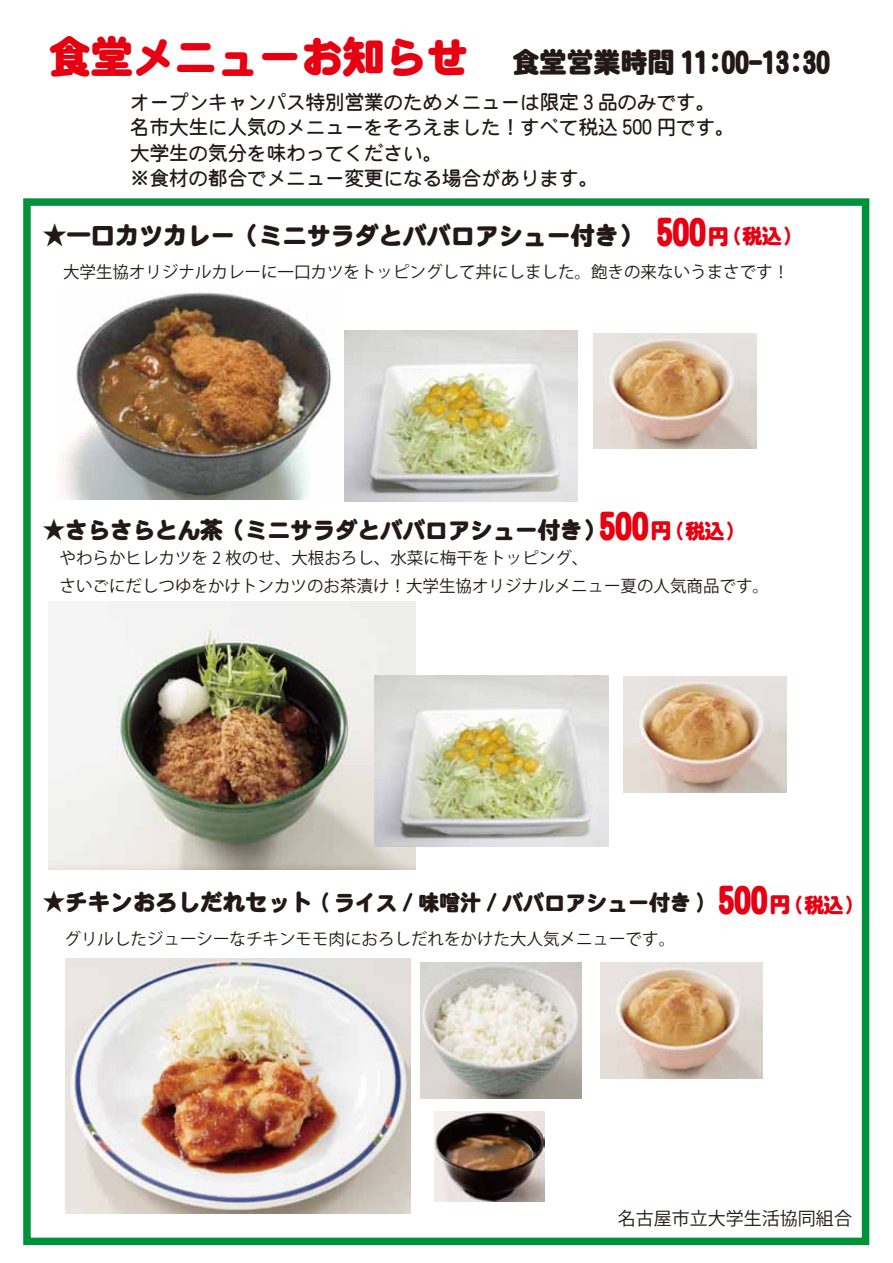
<style>
.page{position:relative;width:893px;height:1263px;background:#fff}
.page>*{position:absolute;margin:0;border:0;box-sizing:border-box;transform-origin:0 0}
.t1{font:27px "FC Maru Gothictai H";color:#221815}
.t2{font:24px "FC Maru Gothictai H";color:#221815}
.t3{font:22.5px "FC Maru Gothictai H";color:#221815}
.t4{font:21px "FC Maru Gothictai H";color:#221815}
.t5{font:19.5px/25.5px "FC Maru Gothictai B";color:#221815}
.t6{font:19.5px "FC Maru Gothictai H";color:#e60012}
.t7{font:18px "Koz Go Pro";color:#221815}
.t8{font:16.5px/28.8px "Koz Go Pro";color:#221815}
.s1{font-size:42px;color:#e60012}
.s2{font-size:33px}
.s3{font-size:21px}
.s4{font-size:22.5px}
</style>
<div class="page">
<img style="left:60px;top:292px;width:273px;height:207px">
<img style="left:49px;top:601px;width:366px;height:269px">
<div style="left:23px;top:198px;width:846px;height:1047px;border:8px solid #00913a"></div>
<img style="left:375px;top:675px;width:233px;height:171px">
<img style="left:344px;top:330px;width:234px;height:171px">
<img style="left:594px;top:333px;width:162px;height:116px">
<img style="left:624px;top:676px;width:162px;height:116px">
<img style="left:600px;top:963px;width:163px;height:115px">
<img style="left:65px;top:959px;width:346px;height:255px">
<img style="left:420px;top:962px;width:162px;height:136px">
<img style="left:434px;top:1111px;width:110px;height:91px">
<h1 class="t1" style="left:49px;top:49px;width:783px"><span class="s1">食堂メニューお知らせ</span> 食堂営業時間 11:00ｰ13:30</h1>
<p class="t5" style="left:130px;top:89px;width:606px">オープンキャンパス特別営業のためメニューは限定 3 品のみです。名市大生に人気のメニューをそろえました！すべて税込 500 円です。大学生の気分を味わってください。<br>※食材の都合でメニュー変更になる場合があります。</p>
<p class="t6" style="left:656px;top:227px;width:139px"><span class="s2">500</span><span class="s3">円</span>(税込)</p>
<h2 class="t2" style="left:43px;top:223px;width:602px">★一口カツカレー（ミニサラダとババロアシュー付き）</h2>
<p class="t8" style="left:63px;top:258px;width:727px">大学生協オリジナルカレーに一口カツをトッピングして丼にしました。飽きの来ないうまさです！</p>
<p class="t6" style="left:599px;top:521px;width:139px"><span class="s2">500</span><span class="s3">円</span>(税込)</p>
<h3 class="t3" style="left:43px;top:519px;width:564px">★さらさらとん茶（ミニサラダとババロアシュー付き）</h3>
<p class="t8" style="left:59px;top:543px;width:711px">やわらかヒレカツを 2 枚のせ、大根おろし、水菜に梅干をトッピング、<br>さいごにだしつゆをかけトンカツのお茶漬け！大学生協オリジナルメニュー夏の人気商品です。</p>
<p class="t4" style="left:43px;top:892px;width:666px"><span class="s4">★チキンおろしだれセット</span> ( ライス / 味噌汁 / ババロアシュー付き )</p>
<p class="t8" style="left:65px;top:925px;width:612px">グリルしたジューシーなチキンモモ肉におろしだれをかけた大人気メニューです。</p>
<p class="t6" style="left:718px;top:895px;width:139px"><span class="s2">500</span><span class="s3">円</span>(税込)</p>
<p class="t7" style="left:618px;top:1207px;width:235px">名古屋市立大学生活協同組合</p>
</div>
